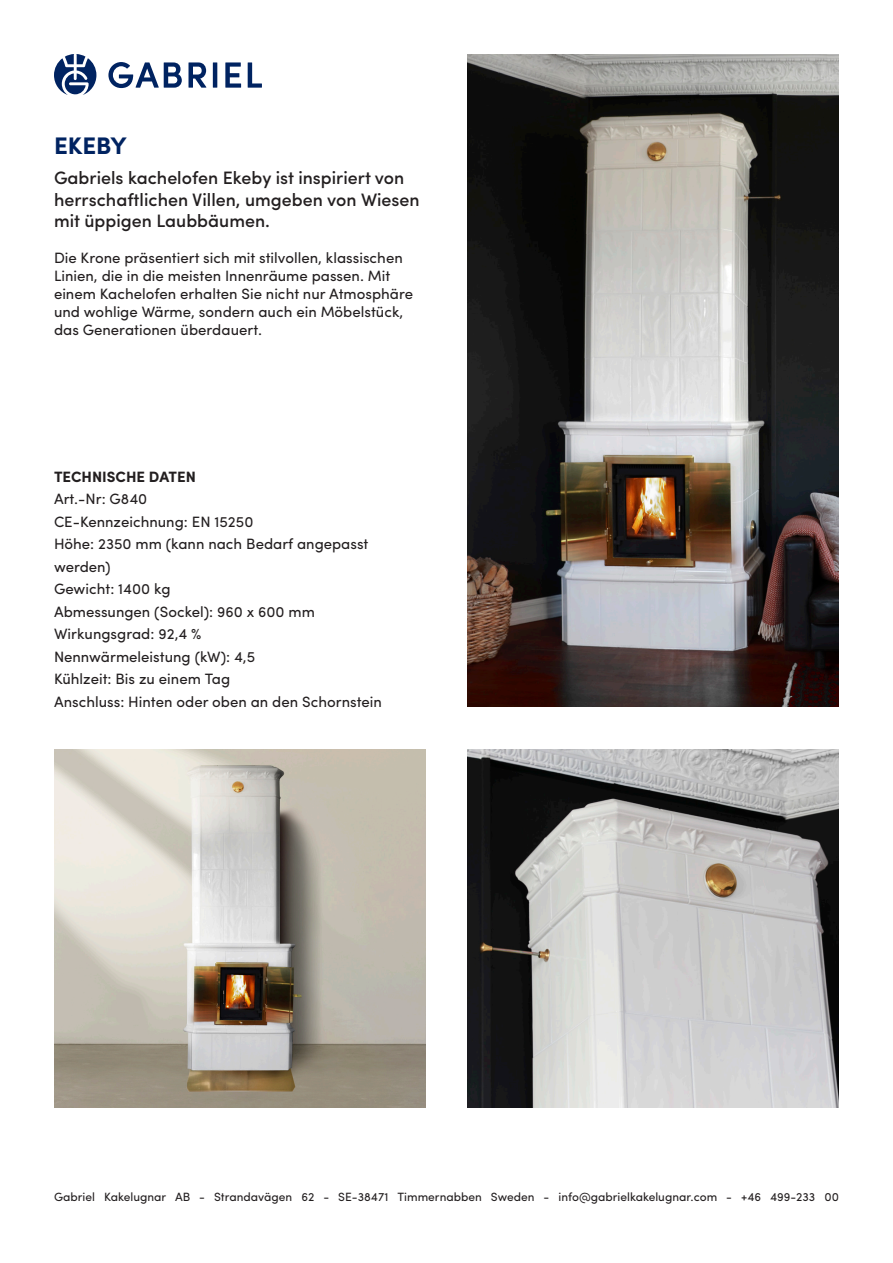
<style>
.page{position:relative;width:893px;height:1263px;background:#fff}
.page>*{position:absolute;margin:0;border:0;box-sizing:border-box;transform-origin:0 0}
.rubrik{font:700 24px "Sofia Pro";color:#002361}
.ingress{font:500 18px/21.6px "Sofia Pro";color:#231f20}
.teknisk_text{font:15px "Sofia Pro";color:#231f20}
.brodtext{font:15px/18px "Sofia Pro";color:#231f20}
.teknisk_text-2{font:700 15px "Sofia Pro";color:#231f20}
.t1{font:12px "Sofia Pro";color:#231f20}
</style>
<div class="page">
<img style="left:468px;top:749px;width:371px;height:359px">
<svg style="left:108px;top:62px;width:74px;height:26px"></svg>
<svg style="left:188px;top:62px;width:18px;height:26px"></svg>
<hr style="left:213px;top:62px;width:4px;height:26px;background:#002361">
<svg style="left:225px;top:62px;width:16px;height:26px"></svg>
<svg style="left:248px;top:62px;width:14px;height:26px"></svg>
<svg style="left:54px;top:54px;width:42px;height:41px"></svg>
<img style="left:468px;top:54px;width:371px;height:653px">
<img style="left:54px;top:749px;width:371px;height:359px">
<p class="rubrik" style="left:54px;top:127px;width:74px">EKEBY</p>
<p class="ingress" style="left:54px;top:166px;width:367px">Gabriels kachelofen Ekeby ist inspiriert von herrschaftlichen Villen, umgeben von Wiesen mit üppigen Laubbäumen.</p>
<p class="brodtext" style="left:54px;top:248px;width:361px">Die Krone präsentiert sich mit stilvollen, klassischen Linien, die in die meisten Innenräume passen. Mit einem Kachelofen erhalten Sie nicht nur Atmosphäre und wohlige Wärme, sondern auch ein Möbelstück, das Generationen überdauert.</p>
<p class="teknisk_text-2" style="left:54px;top:465px;width:143px">TECHNISCHE DATEN</p>
<p class="teknisk_text" style="left:54px;top:488px;width:95px">Art.-Nr: G840</p>
<p class="teknisk_text" style="left:54px;top:510px;width:201px">CE-Kennzeichnung: EN 15250</p>
<p class="teknisk_text" style="left:54px;top:533px;width:316px">Höhe: 2350 mm (kann nach Bedarf angepasst</p>
<p class="teknisk_text" style="left:54px;top:555px;width:58px">werden)</p>
<p class="teknisk_text" style="left:54px;top:578px;width:118px">Gewicht: 1400 kg</p>
<p class="teknisk_text" style="left:54px;top:600px;width:263px">Abmessungen (Sockel): 960 x 600 mm</p>
<p class="teknisk_text" style="left:54px;top:623px;width:149px">Wirkungsgrad: 92,4 %</p>
<p class="teknisk_text" style="left:54px;top:645px;width:203px">Nennwärmeleistung (kW): 4,5</p>
<p class="teknisk_text" style="left:54px;top:668px;width:178px">Kühlzeit: Bis zu einem Tag</p>
<p class="teknisk_text" style="left:54px;top:690px;width:329px">Anschluss: Hinten oder oben an den Schornstein</p>
<p class="t1" style="left:54px;top:1187px;width:786px">Gabriel Kakelugnar AB - Strandavägen 62 - SE-38471 Timmernabben Sweden - info@gabrielkakelugnar.com - +46 499-233 00</p>
</div>
